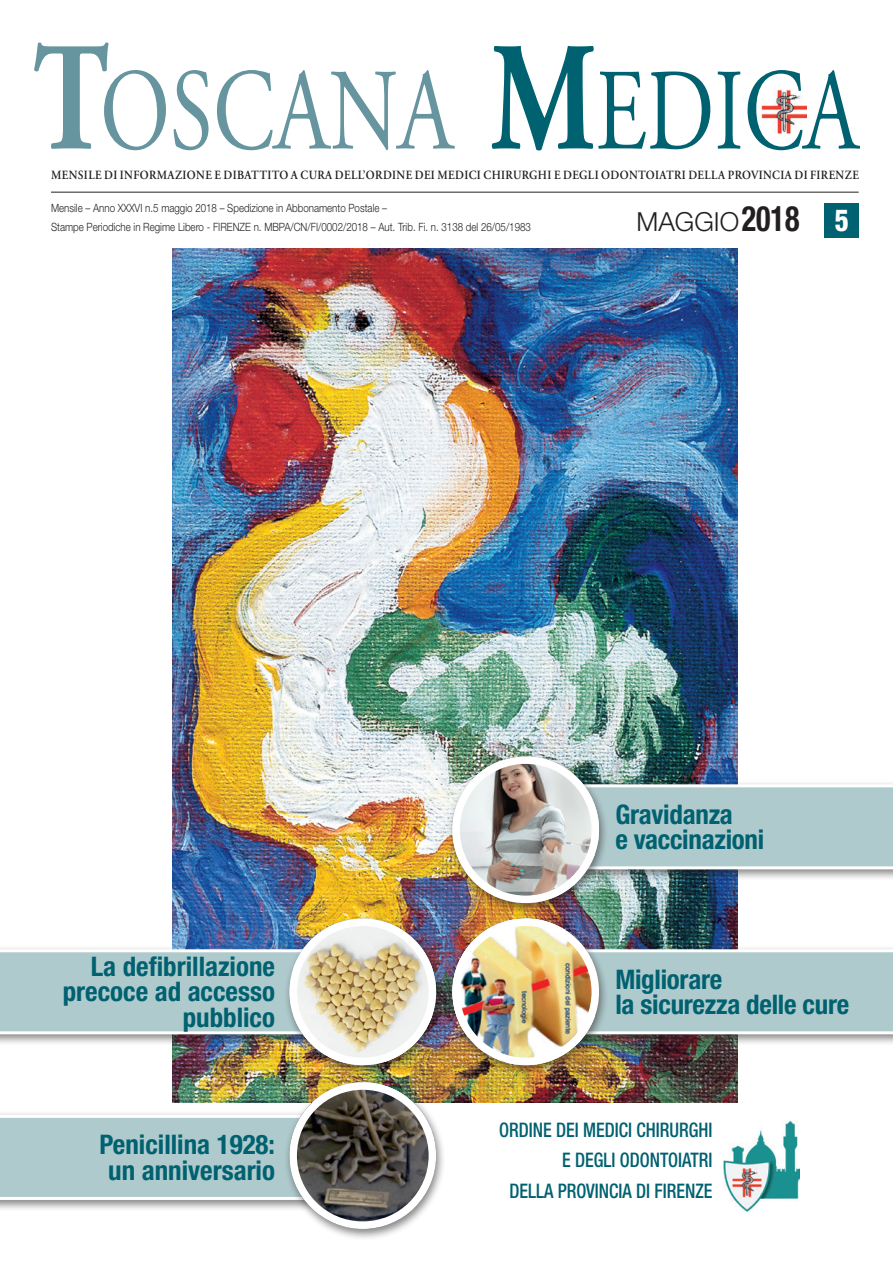
<style>
.page{position:relative;width:893px;height:1263px;background:#fff}
.page>*{position:absolute;margin:0;border:0;box-sizing:border-box;transform-origin:0 0}
.t1{font:700 154.5px "Adobe Garamond Pro";color:#66949f;scale:.76 1}
.t2{font:115.8px "Adobe Garamond Pro";color:#66949f;scale:.76 1}
.t3{font:700 condensed 27px/25.5px "Helvetica Neue LT Std";color:#006170}
.t4{font:300 26.25px "Helvetica Neue LT Std";color:#231f20}
.t5{font:500 condensed 20.1px/30.6px "Helvetica Neue LT Std";color:#006170;text-align:right;scale:.9 1}
.t6{font:600 12.6px "Adobe Garamond Pro";letter-spacing:.035em;color:#231f20;scale:.9 1}
.t7{font:300 11.4px/19px "Helvetica Neue LT Std";color:#231f20;scale:.85 1}
.s1{font-weight:700;font-size:154.5px;color:#006170}
.s2{color:#006170}
.s3{font-weight:700;font-stretch:condensed;font-size:35.1px}
.s4{font-weight:800;font-stretch:condensed;font-size:30.45px;color:#fff}
</style>
<div class="page">
<img style="left:172px;top:249px;width:566px;height:853px">
<img style="left:762px;top:89px;width:44px;height:44px">
<hr style="left:51px;top:192px;width:808px;height:1px;background:#231f20">
<div style="left:825px;top:204px;width:34px;height:34px;background:#006170"></div>
<img style="left:723px;top:1121px;width:76px;height:90px">
<div style="left:284px;top:914px;width:162px;height:163px;background:#231f20;opacity:.55"></div>
<img style="left:0;top:918px;width:436px;height:147px">
<div style="left:284px;top:1078px;width:162px;height:163px;background:#231f20;opacity:.55"></div>
<svg style="left:0;top:1082px;width:436px;height:147px"></svg>
<div style="left:447px;top:914px;width:162px;height:163px;background:#231f20;opacity:.55"></div>
<img style="left:452px;top:918px;width:441px;height:147px">
<div style="left:447px;top:752px;width:162px;height:163px;background:#231f20;opacity:.55"></div>
<img style="left:452px;top:756px;width:441px;height:147px">
<h1 class="t1" style="left:33px;top:9px;width:101px">T</h1>
<p class="t6" style="left:51px;top:168px;width:899px">MENSILE DI INFORMAZIONE E DIBATTITO A CURA DELL’ORDINE DEI MEDICI CHIRURGHI E DEGLI ODONTOIATRI DELLA PROVINCIA DI FIRENZE</p>
<h2 class="t2" style="left:100px;top:42px;width:999px">OSCANA <span class="s1">M</span><span class="s2">EDICA</span></h2>
<p class="t7" style="left:51px;top:199px;width:566px">Mensile – Anno XXXVI n.5 maggio 2018 – Spedizione in Abbonamento Postale –<br>Stampe Periodiche in Regime Libero - FIRENZE n. MBPA/CN/FI/0002/2018 – Aut. Trib. Fi. n. 3138 del 26/05/1983</p>
<h3 class="t4" style="left:636px;top:206px;width:214px">MAGGIO<span class="s3">2018</span> <span class="s4">5</span></h3>
<h3 class="t3" style="left:63px;top:953px;width:214px;text-align:right">La defibrillazione precoce ad accesso pubblico</h3>
<h3 class="t3" style="left:100px;top:1131px;width:177px;text-align:center">Penicillina 1928: un anniversario</h3>
<h3 class="t3" style="left:615px;top:801px;width:150px">Gravidanza<br>e vaccinazioni</h3>
<h3 class="t3" style="left:615px;top:966px;width:235px">Migliorare<br>la sicurezza delle cure</h3>
<h3 class="t5" style="left:499px;top:1114px;width:238px">ORDINE DEI MEDICI CHIRURGHI<br>E DEGLI ODONTOIATRI<br>DELLA PROVINCIA DI FIRENZE</h3>
</div>
